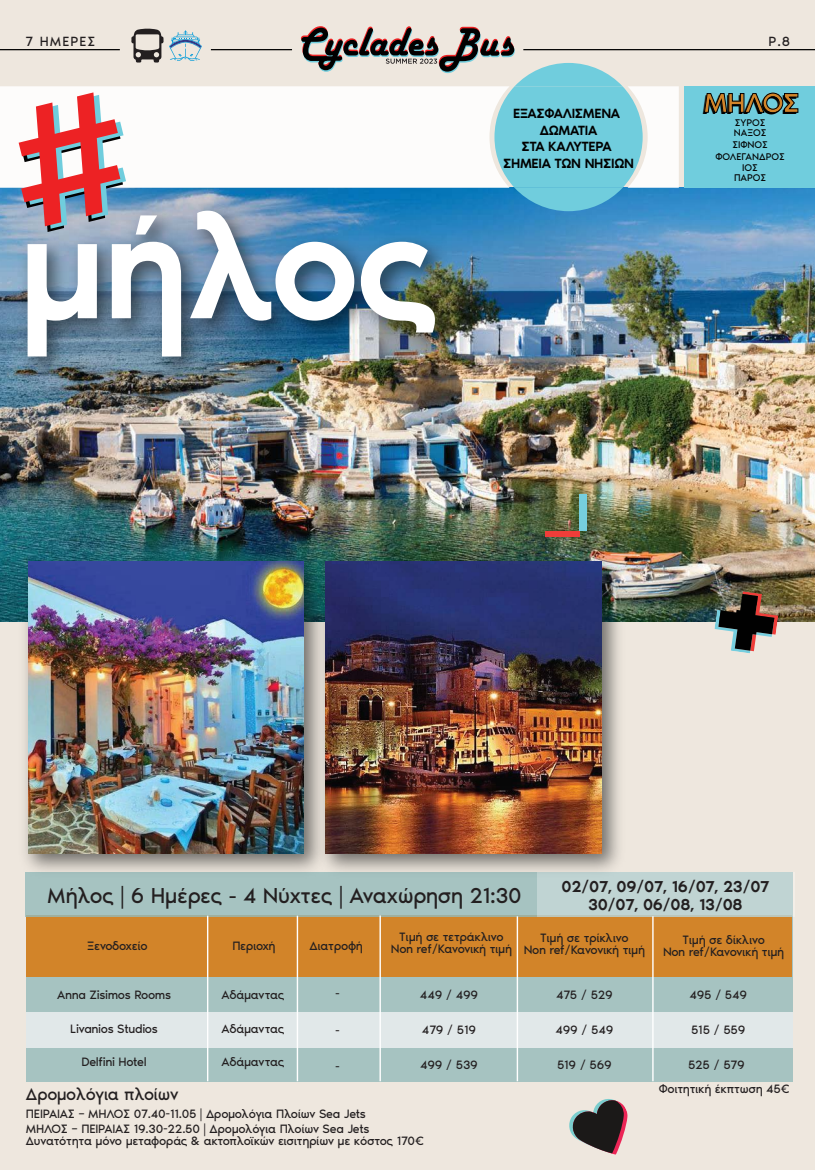
<style>
.page{position:relative;width:815px;height:1170px;background:#fff}
.page>*{position:absolute;margin:0;border:0;box-sizing:border-box;transform-origin:0 0}
.t1{font:500 149.38px "Noir Pro";letter-spacing:-.025em;color:#fff}
.t2{font:500 27.88px "Noir Pro";letter-spacing:-.03em;color:#010101}
.t3{font:22.25px "Noir Pro";letter-spacing:-.02em;color:#231f20}
.t4{font:17.5px "Noir Pro";letter-spacing:-.03em;color:#231f20}
.t5{font:500 16.25px/17.5px "Noir Pro";letter-spacing:-.02em;color:#231f20;text-align:center}
.t6{font:500 13.75px/16.5px "Noir Pro";letter-spacing:-.025em;color:#010101;text-align:center}
.t7{font:13.75px "Noir Pro";letter-spacing:.08em;color:#231f20}
.t8{font:12.5px/12.5px "Noir Pro";letter-spacing:-.02em;color:#231f20;text-align:center}
.t9{font:10px/10.9px "Noir Pro";letter-spacing:-.01em;color:#010101;text-align:center}
</style>
<div class="page">
<div style="left:0;top:0;width:815px;height:1169px;background:#eee7de"></div>
<img style="left:0;top:187px;width:815px;height:434px">
<div style="left:0;top:86px;width:301px;height:102px;background:#fdfcfb"></div>
<hr style="left:523px;top:49px;width:292px;height:1px;background:#010101">
<hr style="left:0;top:49px;width:120px;height:1px;background:#010101">
<hr style="left:211px;top:49px;width:81px;height:1px;background:#010101">
<svg style="left:131px;top:28px;width:71px;height:35px"></svg>
<div style="left:26px;top:915px;width:766px;height:166px;background:#a6c3c1"></div>
<div style="left:26px;top:1012px;width:767px;height:35px;background:#e1e8e9"></div>
<div style="left:26px;top:915px;width:766px;height:61px;background:#d28429"></div>
<div style="left:26px;top:872px;width:767px;height:44px;background:#a6c3c1"></div>
<div style="left:537px;top:872px;width:257px;height:44px;background:#c0d4d3"></div>
<hr style="left:207px;top:915px;width:1px;height:166px;background:#fff">
<hr style="left:297px;top:915px;width:1px;height:166px;background:#fff">
<hr style="left:379px;top:915px;width:2px;height:166px;background:#fff">
<hr style="left:517px;top:916px;width:1px;height:165px;background:#fff">
<hr style="left:652px;top:916px;width:2px;height:165px;background:#fff">
<div style="left:684px;top:86px;width:131px;height:102px;background:#70cddd"></div>
<svg style="left:301px;top:26px;width:378px;height:185px"></svg>
<svg style="left:704px;top:93px;width:94px;height:20px"></svg>
<img style="left:4px;top:179px;width:460px;height:213px">
<img style="left:14px;top:547px;width:297px;height:335px">
<img style="left:28px;top:561px;width:276px;height:292px">
<img style="left:311px;top:547px;width:319px;height:324px">
<img style="left:326px;top:561px;width:276px;height:292px">
<div style="left:579px;top:494px;width:8px;height:37px;background:#76cede"></div>
<div style="left:545px;top:531px;width:34px;height:6px;background:#ef3d39"></div>
<img style="left:714px;top:591px;width:64px;height:62px">
<svg style="left:569px;top:1099px;width:59px;height:55px"></svg>
<svg style="left:3px;top:89px;width:132px;height:141px;background:#d9e2ea"></svg>
<p class="t7" style="left:26px;top:31px;width:71px">7 ΗΜΕΡΕΣ</p>
<p class="t7" style="left:768px;top:31px;width:23px">P.8</p>
<h1 class="t1" style="left:18px;top:151px;width:421px">μήλος</h1>
<p class="t6" style="left:503px;top:104px;width:132px">ΕΞΑΣΦΑΛΙΣΜΕΝΑ<br>ΔΩΜΑΤΙΑ<br>ΣΤΑ ΚΑΛΥΤΕΡΑ<br>ΣΗΜΕΙΑ ΤΩΝ ΝΗΣΙΩΝ</p>
<h2 class="t2" style="left:702px;top:82px;width:98px">ΜΗΛΟΣ</h2>
<p class="t9" style="left:715px;top:151px;width:71px">ΦΟΛΕΓΑΝΔΡΟΣ</p>
<p class="t9" style="left:735px;top:116px;width:32px">ΣΥΡΟΣ</p>
<p class="t9" style="left:732px;top:139px;width:37px">ΣΙΦΝΟΣ</p>
<p class="t9" style="left:734px;top:127px;width:34px">ΝΑΞΟΣ</p>
<p class="t9" style="left:734px;top:161px;width:34px">ΙΟΣ<br>ΠΑΡΟΣ</p>
<h3 class="t3" style="left:47px;top:878px;width:476px">Μήλος | 6 Ημέρες - 4 Νύχτες | Aναχώρηση 21:30</h3>
<h3 class="t5" style="left:562px;top:877px;width:209px">02/07, 09/07, 16/07, 23/07<br>30/07, 06/08, 13/08</h3>
<p class="t8" style="left:391px;top:929px;width:123px">Τιμή σε τετράκλινο<br>Non ref/Κανονική τιμή</p>
<p class="t8" style="left:87px;top:938px;width:62px">Ξενοδοχείο</p>
<p class="t8" style="left:232px;top:938px;width:45px">Περιοχή</p>
<p class="t8" style="left:309px;top:938px;width:55px">Διατροφή</p>
<p class="t8" style="left:524px;top:930px;width:123px">Τιμή σε τρίκλινο<br>Non ref/Κανονική τιμή</p>
<p class="t8" style="left:57px;top:987px;width:115px">Anna Zisimos Rooms</p>
<p class="t8" style="left:70px;top:1021px;width:89px">Livanios Studios</p>
<p class="t8" style="left:81px;top:1054px;width:67px">Delfini Hotel</p>
<p class="t8" style="left:222px;top:987px;width:64px">Αδάμαντας</p>
<p class="t8" style="left:222px;top:1021px;width:64px">Αδάμαντας</p>
<p class="t8" style="left:222px;top:1054px;width:64px">Αδάμαντας</p>
<p class="t8" style="left:335px;top:986px;width:6px">-</p>
<p class="t8" style="left:335px;top:1022px;width:6px">-</p>
<p class="t8" style="left:335px;top:1058px;width:6px">-</p>
<p class="t8" style="left:420px;top:987px;width:59px">449 / 499</p>
<p class="t8" style="left:422px;top:1022px;width:55px">479 / 519</p>
<p class="t8" style="left:420px;top:1057px;width:59px">499 / 539</p>
<h3 class="t4" style="left:26px;top:1080px;width:154px">Δρομολόγια πλοίων</h3>
<p class="t8" style="left:26px;top:1105px;width:345px;line-height:15px;text-align:left">ΠΕΙΡΑΙΑΣ – ΜΗΛΟΣ 07.40-11.05 | Δρομολόγια Πλοίων Sea Jets<br>ΜΗΛΟΣ – ΠΕΙΡΑΙΑΣ 19.30-22.50 | Δρομολόγια Πλοίων Sea Jets</p>
<p class="t8" style="left:26px;top:1133px;width:399px">Δυνατότητα μόνο μεταφοράς &amp; ακτοπλοϊκών εισιτηρίων με κόστος 170€</p>
<p class="t8" style="left:556px;top:987px;width:58px">475 / 529</p>
<p class="t8" style="left:556px;top:1022px;width:59px">499 / 549</p>
<p class="t8" style="left:557px;top:1057px;width:56px">519 / 569</p>
<p class="t8" style="left:663px;top:932px;width:123px">Τιμή σε δίκλινο<br>Non ref/Κανονική τιμή</p>
<p class="t8" style="left:689px;top:987px;width:59px">495 / 549</p>
<p class="t8" style="left:691px;top:1022px;width:56px">515 / 559</p>
<p class="t8" style="left:688px;top:1057px;width:58px">525 / 579</p>
<p class="t8" style="left:659px;top:1081px;width:132px">Φοιτητική έκπτωση 45€</p>
</div>
